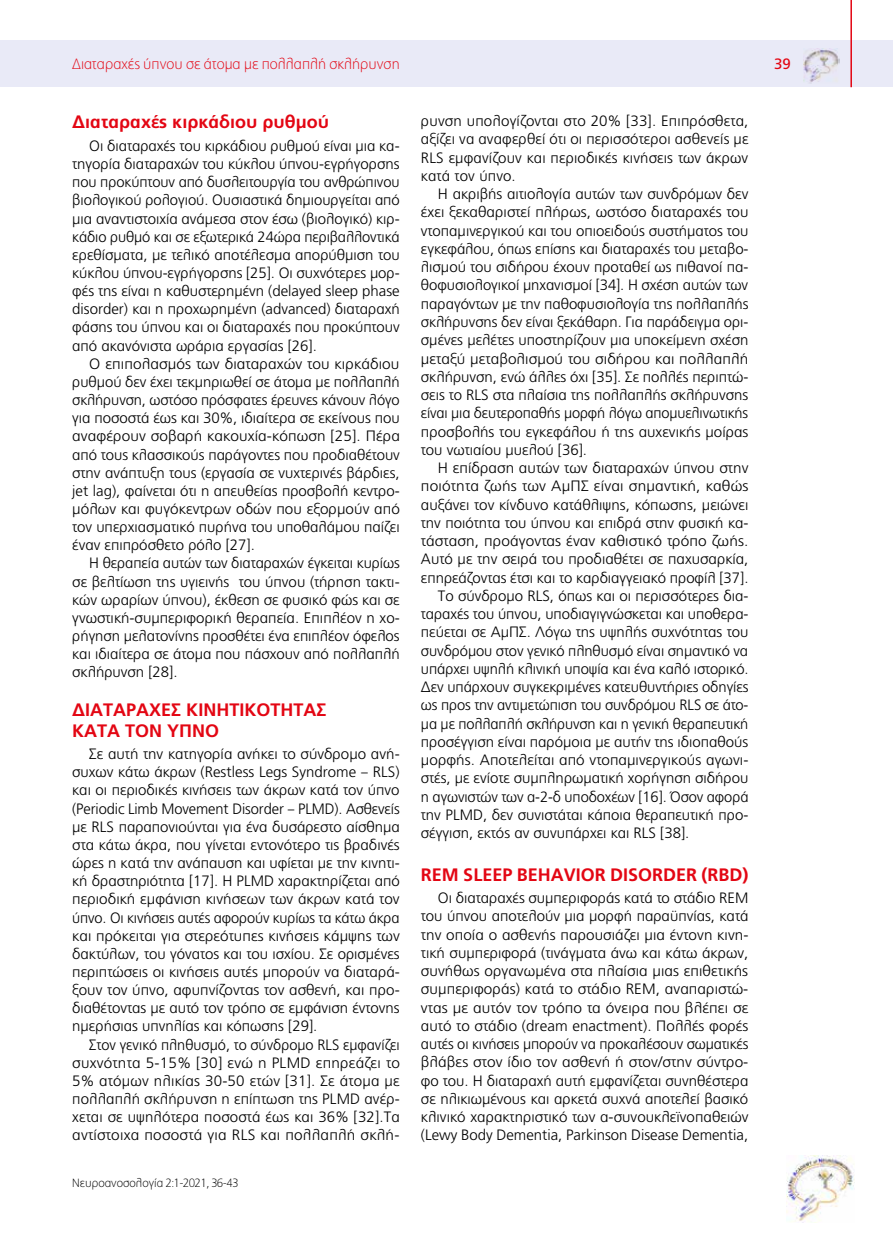
<style>
.page{position:relative;width:893px;height:1234px;background:#fff}
.page>*{position:absolute;margin:0;border:0;box-sizing:border-box;transform-origin:0 0}
.t1{font:700 18px/21.1px "PF Catalog";color:#e30613}
.t2{font:300 15px/18.1px "PF Catalog";color:#000;text-align:justify}
.t3{font:100 15px "PF Catalog";color:#e30613}
.t4{font:15px "PF Catalog";color:#e30613}
.t5{font:100 12px "PF Catalog";color:#000}
</style>
<div class="page">
<div style="left:0;top:40px;width:893px;height:47px;background:#e9eaf7"></div>
<img style="left:804px;top:48px;width:36px;height:36px">
<hr style="left:850px;top:0;width:2px;height:87px;background:#e30613">
<img style="left:787px;top:1155px;width:67px;height:66px">
<p class="t3" style="left:72px;top:57px;width:329px">Διαταραχές ύπνου σε άτομα με πολλαπλή σκλήρυνση</p>
<p class="t1" style="left:72px;top:112px;width:258px">Διαταραχές κιρκάδιου ρυθμού</p>
<p class="t2" style="left:72px;top:137px;width:329px;text-indent:17px">Οι διαταραχές του κιρκάδιου ρυθμού είναι μια κα&shy;τηγορία διαταραχών του κύκλου ύπνου-εγρήγορσης που προκύπτουν από δυσλειτουργία του ανθρώπινου βιολογικού ρολογιού. Ουσιαστικά δημιουργείται από μια αναντιστοιχία ανάμεσα στον έσω (βιολογικό) κιρ&shy;κάδιο ρυθμό και σε εξωτερικά 24ώρα περιβαλλοντικά ερεθίσματα, με τελικό αποτέλεσμα απορύθμιση του κύκλου ύπνου-εγρήγορσης [25]. Οι συχνότερες μορ&shy;φές της είναι η καθυστερημένη (delayed sleep phase disorder) και η προχωρημένη (advanced) διαταραχή φάσης του ύπνου και οι διαταραχές που προκύπτουν από ακανόνιστα ωράρια εργασίας [26].</p>
<p class="t2" style="left:72px;top:354px;width:329px;text-indent:17px">Ο επιπολασμός των διαταραχών του κιρκάδιου ρυθμού δεν έχει τεκμηριωθεί σε άτομα με πολλαπλή σκλήρυνση, ωστόσο πρόσφατες έρευνες κάνουν λόγο για ποσοστά έως και 30%, ιδιαίτερα σε εκείνους που αναφέρουν σοβαρή κακουχία-κόπωση [25]. Πέρα από τους κλασσικούς παράγοντες που προδιαθέτουν στην ανάπτυξη τους (εργασία σε νυχτερινές βάρδιες, jet lag), φαίνεται ότι η απευθείας προσβολή κεντρο&shy;μόλων και φυγόκεντρων οδών που εξορμούν από τον υπερχιασματικό πυρήνα του υποθαλάμου παίζει έναν επιπρόσθετο ρόλο [27].</p>
<p class="t2" style="left:72px;top:554px;width:329px;text-indent:17px">Η θεραπεία αυτών των διαταραχών έγκειται κυρίως σε βελτίωση της υγιεινής του ύπνου (τήρηση τακτι&shy;κών ωραρίων ύπνου), έκθεση σε φυσικό φώς και σε γνωστική-συμπεριφορική θεραπεία. Επιπλέον η χο&shy;ρήγηση μελατονίνης προσθέτει ένα επιπλέον όφελος και ιδιαίτερα σε άτομα που πάσχουν από πολλαπλή σκλήρυνση [28].</p>
<p class="t1" style="left:72px;top:698px;width:256px">ΔΙΑΤΑΡΑΧΕΣ ΚΙΝΗΤΙΚΟΤΗΤΑΣ<br>ΚΑΤΑ ΤΟΝ ΥΠΝΟ</p>
<p class="t2" style="left:72px;top:745px;width:329px;text-indent:17px">Σε αυτή την κατηγορία ανήκει το σύνδρομο ανή&shy;συχων κάτω άκρων (Restless Legs Syndrome – RLS) και οι περιοδικές κινήσεις των άκρων κατά τον ύπνο (Periodic Limb Movement Disorder – PLMD). Ασθενείς με RLS παραπονιούνται για ένα δυσάρεστο αίσθημα στα κάτω άκρα, που γίνεται εντονότερο τις βραδινές ώρες η κατά την ανάπαυση και υφίεται με την κινητι&shy;κή δραστηριότητα [17]. Η PLMD χαρακτηρίζεται από περιοδική εμφάνιση κινήσεων των άκρων κατά τον ύπνο. Οι κινήσεις αυτές αφορούν κυρίως τα κάτω άκρα και πρόκειται για στερεότυπες κινήσεις κάμψης των δακτύλων, του γόνατος και του ισχίου. Σε ορισμένες περιπτώσεις οι κινήσεις αυτές μπορούν να διαταρά&shy;ξουν τον ύπνο, αφυπνίζοντας τον ασθενή, και προ&shy;διαθέτοντας με αυτό τον τρόπο σε εμφάνιση έντονης ημερήσιας υπνηλίας και κόπωσης [29].</p>
<p class="t2" style="left:72px;top:1035px;width:329px;text-indent:17px">Στον γενικό πληθυσμό, το σύνδρομο RLS εμφανίζει συχνότητα 5-15% [30] ενώ η PLMD επηρεάζει το 5% ατόμων ηλικίας 30-50 ετών [31]. Σε άτομα με πολλαπλή σκλήρυνση η επίπτωση της PLMD ανέρ&shy;χεται σε υψηλότερα ποσοστά έως και 36% [32].Τα αντίστοιχα ποσοστά για RLS και πολλαπλή σκλή-</p>
<p class="t5" style="left:72px;top:1175px;width:168px">Νευροανοσολογία 2:1-2021, 36-43</p>
<p class="t2" style="left:421px;top:112px;width:329px">ρυνση υπολογίζονται στο 20% [33]. Επιπρόσθετα, αξίζει να αναφερθεί ότι οι περισσότεροι ασθενείς με RLS εμφανίζουν και περιοδικές κινήσεις των άκρων κατά τον ύπνο.</p>
<p class="t2" style="left:421px;top:185px;width:329px;text-indent:17px">H ακριβής αιτιολογία αυτών των συνδρόμων δεν έχει ξεκαθαριστεί πλήρως, ωστόσο διαταραχές του ντοπαμινεργικού και του οπιοειδούς συστήματος του εγκεφάλου, όπως επίσης και διαταραχές του μεταβο&shy;λισμού του σιδήρου έχουν προταθεί ως πιθανοί πα&shy;θοφυσιολογικοί μηχανισμοί [34]. H σχέση αυτών των παραγόντων με την παθοφυσιολογία της πολλαπλής σκλήρυνσης δεν είναι ξεκάθαρη. Για παράδειγμα ορι&shy;σμένες μελέτες υποστηρίζουν μια υποκείμενη σχέση μεταξύ μεταβολισμού του σιδήρου και πολλαπλή σκλήρυνση, ενώ άλλες όχι [35]. Σε πολλές περιπτώ&shy;σεις το RLS στα πλαίσια της πολλαπλής σκλήρυνσης είναι μια δευτεροπαθής μορφή λόγω απομυελινωτικής προσβολής του εγκεφάλου ή της αυχενικής μοίρας του νωτιαίου μυελού [36].</p>
<p class="t2" style="left:438px;top:459px;width:312px">Η επίδραση αυτών των διαταραχών ύπνου στην</p>
<p class="t2" style="left:421px;top:477px;width:329px">ποιότητα ζωής των ΑμΠΣ είναι σημαντική, καθώς</p>
<p class="t2" style="left:421px;top:495px;width:329px">αυξάνει τον κίνδυνο κατάθλιψης, κόπωσης, μειώνει</p>
<p class="t2" style="left:421px;top:513px;width:329px">την ποιότητα του ύπνου και επιδρά στην φυσική κα-</p>
<p class="t2" style="left:421px;top:532px;width:329px">τάσταση, προάγοντας έναν καθιστικό τρόπο ζωής.</p>
<p class="t2" style="left:421px;top:550px;width:329px">Αυτό με την σειρά του προδιαθέτει σε παχυσαρκία,</p>
<p class="t2" style="left:421px;top:568px;width:329px">επηρεάζοντας έτσι και το καρδιαγγειακό προφίλ [37].</p>
<p class="t2" style="left:438px;top:586px;width:312px">Το σύνδρομο RLS, όπως και οι περισσότερες δια-</p>
<p class="t2" style="left:421px;top:605px;width:329px">ταραχές του ύπνου, υποδιαγιγνώσκεται και υποθερα-</p>
<p class="t2" style="left:421px;top:623px;width:329px">πεύεται σε ΑμΠΣ. Λόγω της υψηλής συχνότητας του</p>
<p class="t2" style="left:421px;top:641px;width:329px">συνδρόμου στον γενικό πληθυσμό είναι σημαντικό να</p>
<p class="t2" style="left:421px;top:659px;width:329px">υπάρχει υψηλή κλινική υποψία και ένα καλό ιστορικό.</p>
<p class="t2" style="left:421px;top:677px;width:329px">Δεν υπάρχουν συγκεκριμένες κατευθυντήριες οδηγίες</p>
<p class="t2" style="left:421px;top:696px;width:329px">ως προς την αντιμετώπιση του συνδρόμου RLS σε άτο-</p>
<p class="t2" style="left:421px;top:714px;width:329px">μα με πολλαπλή σκλήρυνση και η γενική θεραπευτική</p>
<p class="t2" style="left:421px;top:732px;width:329px">προσέγγιση είναι παρόμοια με αυτήν της ιδιοπαθούς</p>
<p class="t2" style="left:421px;top:750px;width:329px">μορφής. Αποτελείται από ντοπαμινεργικούς αγωνι-</p>
<p class="t2" style="left:421px;top:769px;width:329px">στές, με ενίοτε συμπληρωματική χορήγηση σιδήρου</p>
<p class="t2" style="left:421px;top:787px;width:329px">η αγωνιστών των α-2-δ υποδοχέων [16]. Όσον αφορά</p>
<p class="t2" style="left:421px;top:805px;width:329px">την PLMD, δεν συνιστάται κάποια θεραπευτική προ-</p>
<p class="t2" style="left:421px;top:823px;width:270px">σέγγιση, εκτός αν συνυπάρχει και RLS [38].</p>
<p class="t1" style="left:421px;top:863px;width:329px">REM SLEEP BEHAVIOR DISORDER (RBD)</p>
<p class="t2" style="left:421px;top:888px;width:329px;text-indent:17px">Οι διαταραχές συμπεριφοράς κατά το στάδιο REM του ύπνου αποτελούν μια μορφή παραϋπνίας, κατά την οποία ο ασθενής παρουσιάζει μια έντονη κινη&shy;τική συμπεριφορά (τινάγματα άνω και κάτω άκρων, συνήθως οργανωμένα στα πλαίσια μιας επιθετικής συμπεριφοράς) κατά το στάδιο REM, αναπαριστώ&shy;ντας με αυτόν τον τρόπο τα όνειρα που βλέπει σε αυτό το στάδιο (dream enactment). Πολλές φορές αυτές οι κινήσεις μπορούν να προκαλέσουν σωματικές βλάβες στον ίδιο τον ασθενή ή στον/στην σύντρο&shy;φο του. Η διαταραχή αυτή εμφανίζεται συνηθέστερα σε ηλικιωμένους και αρκετά συχνά αποτελεί βασικό κλινικό χαρακτηριστικό των α-συνουκλεϊνοπαθειών (Lewy Body Dementia, Parkinson Disease Dementia,</p>
<p class="t4" style="left:774px;top:56px;width:18px">39</p>
</div>
